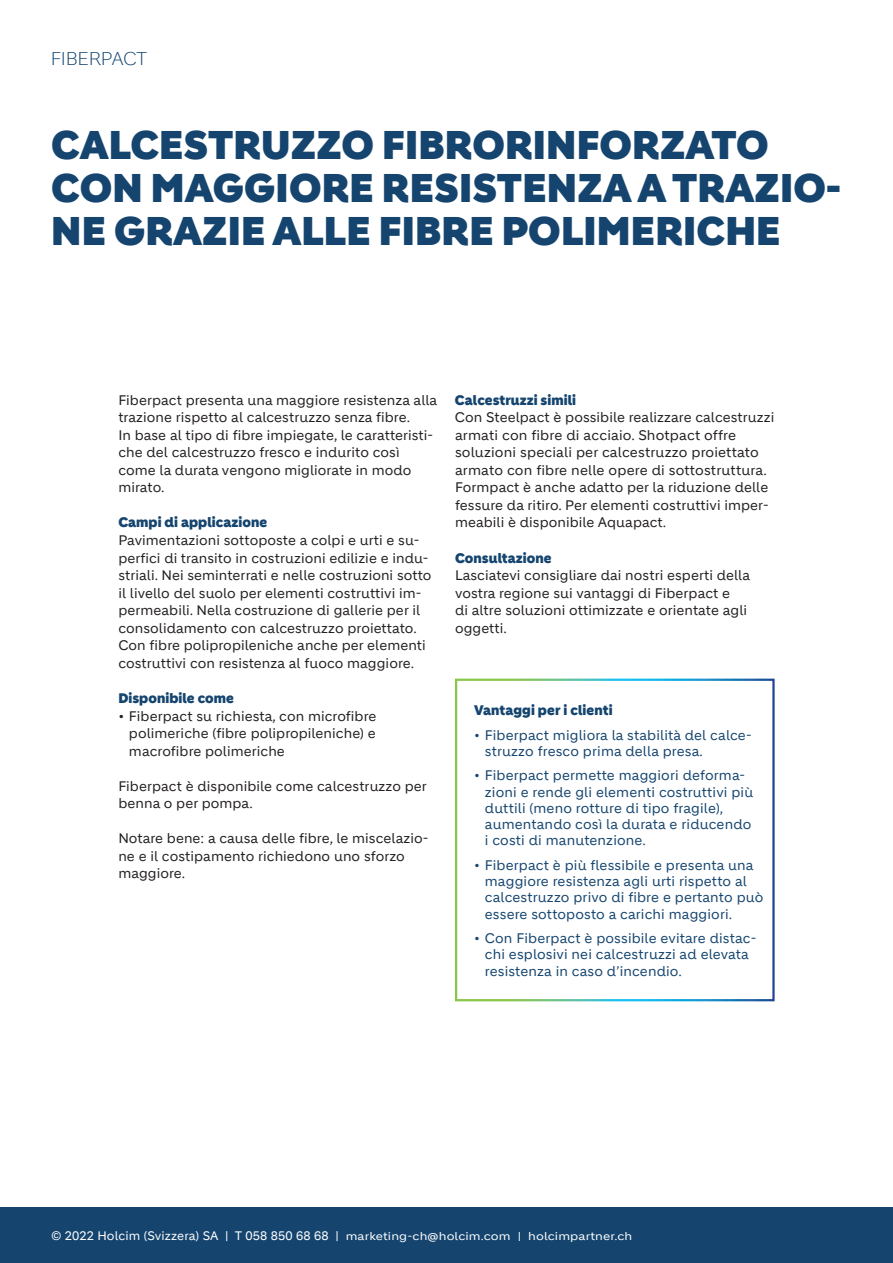
<style>
.page{position:relative;width:893px;height:1263px;background:#fff}
.page>*{position:absolute;margin:0;border:0;box-sizing:border-box;transform-origin:0 0}
.t1{font:900 39px/42.9px "Holcim Headline";letter-spacing:.005em;color:#15456f}
.t2{font:300 18px "Holcim Headline";letter-spacing:.02em;color:#15456f}
.t3{font:13.5px/17.5px "Holcim";letter-spacing:.005em;color:#231f20}
.t4{font:13.5px/16.2px "Holcim";letter-spacing:.01em;color:#15456f}
.t5{font:900 13.5px "Holcim Headline";letter-spacing:.005em;color:#15456f}
.t6{font:10.8px "Holcim";letter-spacing:.01em;color:#fff;scale:1.13 1}
.s1{font-size:12px}
</style>
<div class="page">
<div style="left:0;top:1208px;width:893px;height:55px;background:#15456f"></div>
<div style="left:455px;top:679px;width:320px;height:322px;border:2px solid #fff"></div>
<h2 class="t2" style="left:51px;top:49px;width:98px">FIBERPACT</h2>
<h1 class="t1" style="left:51px;top:124px;width:792px">CALCESTRUZZO FIBRORINFORZATO<br>CON MAGGIORE RESISTENZA A TRAZIO-<br>NE GRAZIE ALLE FIBRE POLIMERICHE</h1>
<p class="t3" style="left:118px;top:391px;width:320px">Fiberpact presenta una maggiore resistenza alla trazione rispetto al calcestruzzo senza fibre.<br>In base al tipo di fibre impiegate, le caratteristi&shy;che del calcestruzzo fresco e indurito così come la durata vengono migliorate in modo mirato.</p>
<p class="t5" style="left:118px;top:515px;width:150px">Campi di applicazione</p>
<p class="t3" style="left:118px;top:531px;width:315px">Pavimentazioni sottoposte a colpi e urti e su&shy;perfici di transito in costruzioni edilizie e indu&shy;striali. Nei seminterrati e nelle costruzioni sotto il livello del suolo per elementi costruttivi im&shy;permeabili. Nella costruzione di gallerie per il consolidamento con calcestruzzo proiettato.<br>Con fibre polipropileniche anche per elementi costruttivi con resistenza al fuoco maggiore.</p>
<p class="t5" style="left:118px;top:690px;width:117px">Disponibile come</p>
<p class="t3" style="left:129px;top:707px;width:249px;text-align:justify;text-indent:-11px">• Fiberpact su richiesta, con microfibre polimeriche (fibre polipropileniche) e macrofibre polimeriche</p>
<p class="t3" style="left:118px;top:777px;width:310px">Fiberpact è disponibile come calcestruzzo per benna o per pompa.</p>
<p class="t3" style="left:118px;top:830px;width:311px">Notare bene: a causa delle fibre, le miscelazio&shy;ne e il costipamento richiedono uno sforzo maggiore.</p>
<p class="t5" style="left:455px;top:392px;width:123px">Calcestruzzi simili</p>
<p class="t3" style="left:455px;top:409px;width:321px">Con Steelpact è possibile realizzare calcestruzzi armati con fibre di acciaio. Shotpact offre soluzioni speciali per calcestruzzo proiettato armato con fibre nelle opere di sottostruttura.<br>Formpact è anche adatto per la riduzione delle fessure da ritiro. Per elementi costruttivi imper&shy;meabili è disponibile Aquapact.</p>
<p class="t5" style="left:455px;top:550px;width:98px">Consultazione</p>
<p class="t3" style="left:455px;top:566px;width:297px">Lasciatevi consigliare dai nostri esperti della vostra regione sui vantaggi di Fiberpact e<br>di altre soluzioni ottimizzate e orientate agli oggetti.</p>
<p class="t5" style="left:474px;top:702px;width:140px">Vantaggi per i clienti</p>
<p class="t4" style="left:485px;top:727px;width:268px;text-indent:-11px">• Fiberpact migliora la stabilità del calce&shy;struzzo fresco prima della presa.</p>
<p class="t4" style="left:485px;top:767px;width:270px;text-indent:-11px">• Fiberpact permette maggiori deforma&shy;zioni e rende gli elementi costruttivi più duttili (meno rotture di tipo fragile), aumentando così la durata e riducendo i costi di manutenzione.</p>
<p class="t4" style="left:485px;top:857px;width:280px;text-indent:-11px">• Fiberpact è più flessibile e presenta una maggiore resistenza agli urti rispetto al calcestruzzo privo di fibre e pertanto può essere sottoposto a carichi maggiori.</p>
<p class="t4" style="left:485px;top:930px;width:273px;text-indent:-11px">• Con Fiberpact è possibile evitare distac&shy;chi esplosivi nei calcestruzzi ad elevata resistenza in caso d’incendio.</p>
<p class="t6" style="left:51px;top:1230px;width:516px"><span class="s1">© 2022 Holcim (Svizzera) SA | T 058 850 68 68 |</span> marketing-ch@holcim.com | holcimpartner.ch</p>
</div>
